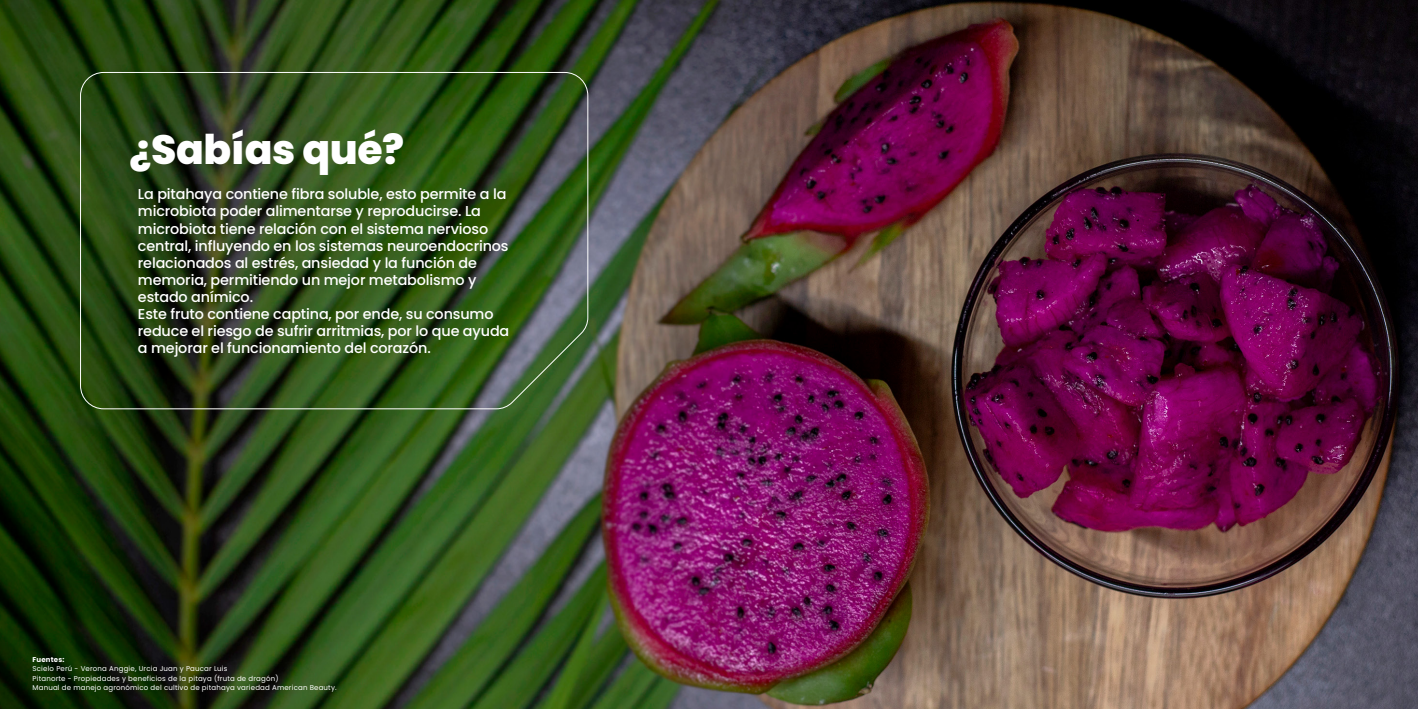
<style>
.page{position:relative;width:1418px;height:709px;background:#fff}
.page>*{position:absolute;margin:0;border:0;box-sizing:border-box;transform-origin:0 0}
.t1{font:800 40.88px "Poppins";letter-spacing:-.01em;color:#fff}
.t2{font:500 14.38px/17px "Poppins";letter-spacing:-.01em;color:#fff}
.t3{font:7px/9.4px "Poppins";letter-spacing:.025em;color:#fff}
.t4{font:700 7px "Poppins";letter-spacing:.025em;color:#fff}
</style>
<div class="page">
<img style="left:0;top:0;width:1417px;height:709px">
<svg style="left:80px;top:72px;width:508px;height:337px;background:#304d1e"></svg>
<h1 class="t1" style="left:129px;top:126px;width:276px">¿Sabías qué?</h1>
<p class="t2" style="left:138px;top:186px;width:373px">La pitahaya contiene fibra soluble, esto permite a la microbiota poder alimentarse y reproducirse. La microbiota tiene relación con el sistema nervioso central, influyendo en los sistemas neuroendocrinos relacionados al estrés, ansiedad y la función de memoria, permitiendo un mejor metabolismo y estado anímico.<br>Este fruto contiene captina, por ende, su consumo reduce el riesgo de sufrir arritmias, por lo que ayuda a mejorar el funcionamiento del corazón.</p>
<p class="t4" style="left:33px;top:655px;width:33px">Fuentes:</p>
<p class="t3" style="left:33px;top:664px;width:247px">Scielo Perú - Verona Anggie, Urcia Juan y Paucar Luis<br>Pitanorte - Propiedades y beneficios de la pitaya (fruta de dragón)</p>
<p class="t3" style="left:33px;top:683px;width:305px">Manual de manejo agronómico del cultivo de pitahaya variedad American Beauty.</p>
</div>
